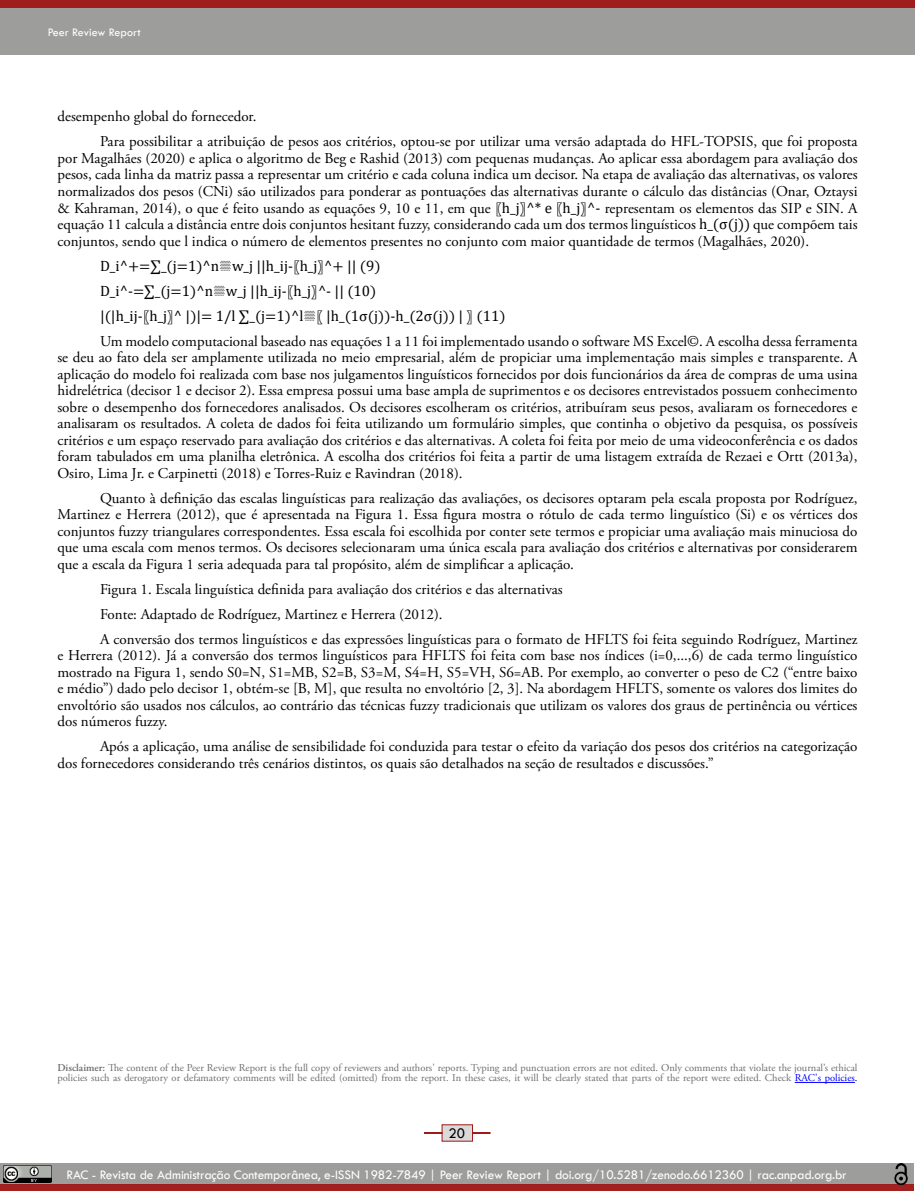
<style>
.page{position:relative;width:915px;height:1191px;background:#fff}
.page>*{position:absolute;margin:0;border:0;box-sizing:border-box;transform-origin:0 0}
.t1{font:15px/16.5px "Adobe Garamond Pro";color:#000;text-align:justify}
.t2{font:15px/25px "Cambria Math";color:#000}
.t3{font:15px "Tw Cen";color:#000}
.t4{font:13.5px "Tw Cen";letter-spacing:-.01em;color:#fff}
.t5{font:12px "Tw Cen";color:#fff}
.t6{font:10.5px/10.5px "Adobe Garamond Pro";color:#6e6e6e}
.s1{font-family:"Cambria Math"}
.s2{font-weight:600}
.s3{color:#00f}
.s4{color:#000}
</style>
<div class="page">
<svg style="left:424px;top:1124px;width:67px;height:18px"></svg>
<hr style="left:914px;top:0;width:1px;height:54px;background:#9d9d9c">
<div style="left:0;top:0;width:914px;height:54px;background:#9d9d9c"></div>
<div style="left:0;top:0;width:914px;height:7px;background:#9d1a18"></div>
<div style="left:0;top:1163px;width:913px;height:21px;background:#9d9d9c"></div>
<div style="left:0;top:1184px;width:913px;height:7px;background:#a0211f"></div>
<img style="left:4px;top:1165px;width:48px;height:17px">
<img style="left:894px;top:1163px;width:13px;height:21px">
<hr style="left:794px;top:1082px;width:60px;height:1px;background:#00f">
<p class="t5" style="left:48px;top:25px;width:94px">Peer Review Report</p>
<p class="t1" style="left:100px;top:105px;width:758px;line-height:25px;text-indent:-43px">desempenho global do fornecedor.<br>Para possibilitar a atribuição de pesos aos critérios, optou-se por utilizar uma versão adaptada do HFL-TOPSIS, que foi proposta</p>
<p class="t1" style="left:57px;top:150px;width:801px">por Magalhães (2020) e aplica o algoritmo de Beg e Rashid (2013) com pequenas mudanças. Ao aplicar essa abordagem para avaliação dos pesos, cada linha da matriz passa a representar um critério e cada coluna indica um decisor. Na etapa de avaliação das alternativas, os valores normalizados dos pesos (CNi) são utilizados para ponderar as pontuações das alternativas durante o cálculo das distâncias (Onar, Oztaysi &amp; Kahraman, 2014), o que é feito usando as equações 9, 10 e 11, em que <span class="s1">〖h_j〗^* e 〖h_j〗^-</span> representam os elementos das SIP e SIN. A equação 11 calcula a distância entre dois conjuntos hesitant fuzzy, considerando cada um dos termos linguísticos <span class="s1">h_(σ(j))</span> que compõem tais conjuntos, sendo que l indica o número de elementos presentes no conjunto com maior quantidade de termos (Magalhães, 2020).</p>
<p class="t2" style="left:100px;top:253px;width:407px">D_i^+=∑_(j=1)^n▒w_j ||h_ij-〖h_j〗^+ || (9)<br>D_i^-=∑_(j=1)^n▒w_j ||h_ij-〖h_j〗^- || (10)<br>|(|h_ij-〖h_j〗^ |)|= 1/l ∑_(j=1)^l▒〖 |h_(1σ(j))-h_(2σ(j)) | 〗 (11)</p>
<p class="t1" style="left:57px;top:333px;width:801px;text-indent:43px">Um modelo computacional baseado nas equações 1 a 11 foi implementado usando o software MS Excel©. A escolha dessa ferramenta se deu ao fato dela ser amplamente utilizada no meio empresarial, além de propiciar uma implementação mais simples e transparente. A aplicação do modelo foi realizada com base nos julgamentos linguísticos fornecidos por dois funcionários da área de compras de uma usina hidrelétrica (decisor 1 e decisor 2). Essa empresa possui uma base ampla de suprimentos e os decisores entrevistados possuem conhecimento sobre o desempenho dos fornecedores analisados. Os decisores escolheram os critérios, atribuíram seus pesos, avaliaram os fornecedores e analisaram os resultados. A coleta de dados foi feita utilizando um formulário simples, que continha o objetivo da pesquisa, os possíveis critérios e um espaço reservado para avaliação dos critérios e das alternativas. A coleta foi feita por meio de uma videoconferência e os dados foram tabulados em uma planilha eletrônica. A escolha dos critérios foi feita a partir de uma listagem extraída de Rezaei e Ortt (2013a), Osiro, Lima Jr. e Carpinetti (2018) e Torres-Ruiz e Ravindran (2018).</p>
<p class="t1" style="left:57px;top:490px;width:801px;text-indent:43px">Quanto à definição das escalas linguísticas para realização das avaliações, os decisores optaram pela escala proposta por Rodríguez, Martinez e Herrera (2012), que é apresentada na Figura 1. Essa figura mostra o rótulo de cada termo linguístico (Si) e os vértices dos conjuntos fuzzy triangulares correspondentes. Essa escala foi escolhida por conter sete termos e propiciar uma avaliação mais minuciosa do que uma escala com menos termos. Os decisores selecionaram uma única escala para avaliação dos critérios e alternativas por considerarem que a escala da Figura 1 seria adequada para tal propósito, além de simplificar a aplicação.</p>
<p class="t1" style="left:100px;top:577px;width:758px;line-height:25px;text-align:left">Figura 1. Escala linguística definida para avaliação dos critérios e das alternativas<br>Fonte: Adaptado de Rodríguez, Martinez e Herrera (2012).<br>A conversão dos termos linguísticos e das expressões linguísticas para o formato de HFLTS foi feita seguindo Rodríguez, Martinez</p>
<p class="t1" style="left:57px;top:647px;width:801px">e Herrera (2012). Já a conversão dos termos linguísticos para HFLTS foi feita com base nos índices (i=0,...,6) de cada termo linguístico mostrado na Figura 1, sendo S0=N, S1=MB, S2=B, S3=M, S4=H, S5=VH, S6=AB. Por exemplo, ao converter o peso de C2 (“entre baixo e médio”) dado pelo decisor 1, obtém-se [B, M], que resulta no envoltório [2, 3]. Na abordagem HFLTS, somente os valores dos limites do envoltório são usados nos cálculos, ao contrário das técnicas fuzzy tradicionais que utilizam os valores dos graus de pertinência ou vértices dos números fuzzy.</p>
<p class="t1" style="left:57px;top:739px;width:801px;text-indent:43px">Após a aplicação, uma análise de sensibilidade foi conduzida para testar o efeito da variação dos pesos dos critérios na categorização dos fornecedores considerando três cenários distintos, os quais são detalhados na seção de resultados e discussões.”</p>
<p class="t6" style="left:57px;top:1062px;width:801px"><span class="s2">Disclaimer:</span> The content of the Peer Review Report is the full copy of reviewers and authors' reports. Typing and punctuation errors are not edited. Only comments that violate the journal’s ethical policies such as derogatory or defamatory comments will be edited (omitted) from the report. In these cases, it will be clearly stated that parts of the report were edited. Check <span class="s3">RAC's policies</span><span class="s4">.</span></p>
<p class="t3" style="left:448px;top:1123px;width:18px">20</p>
<p class="t4" style="left:66px;top:1166px;width:781px">RAC - Revista de Administração Contemporânea, e-ISSN 1982-7849 | Peer Review Report | doi.org/10.5281/zenodo.6612360 | rac.anpad.org.br</p>
</div>
